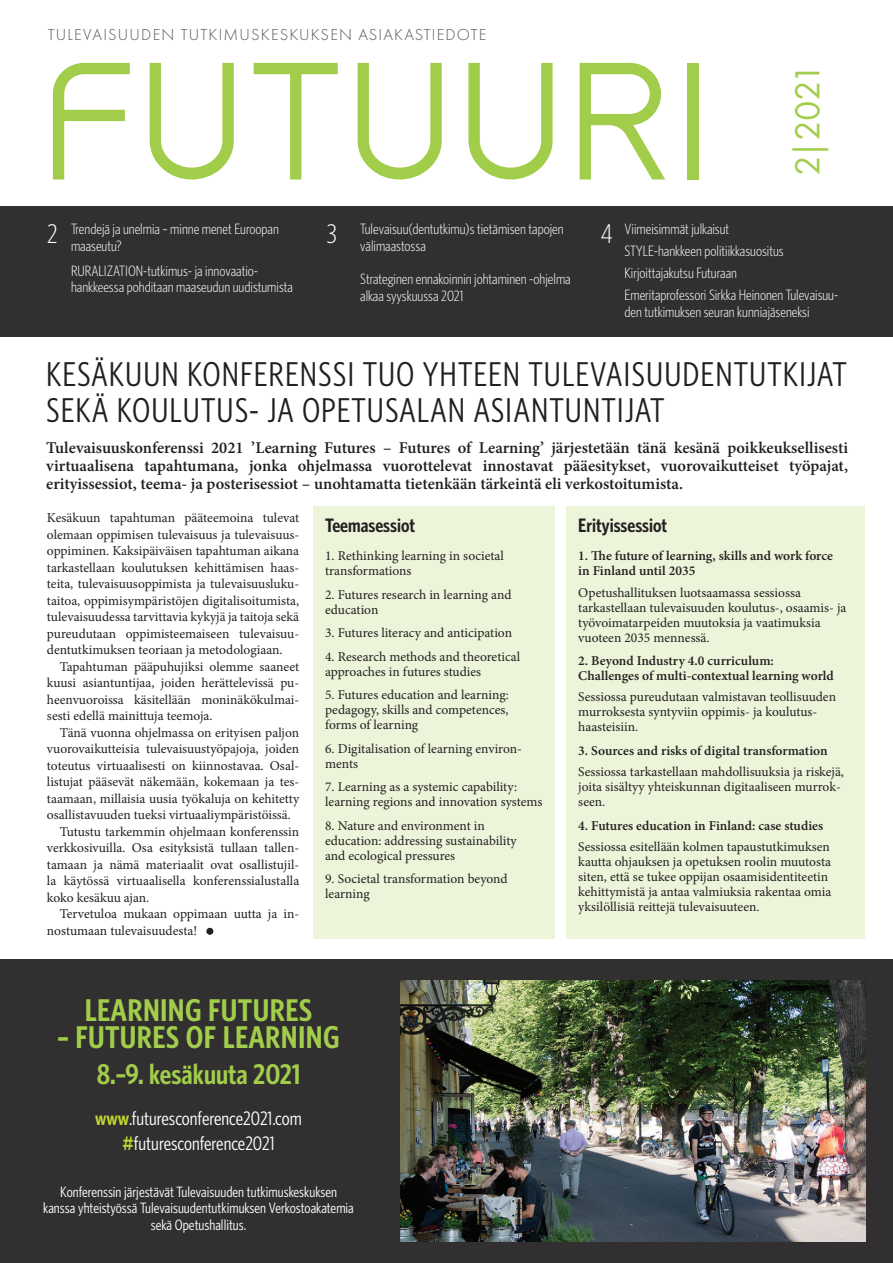
<style>
.page{position:relative;width:893px;height:1263px;background:#fff}
.page>*{position:absolute;margin:0;border:0;box-sizing:border-box;transform-origin:0 0}
.t1{font:189px "Alcefun";letter-spacing:.05em;color:#a1cd4b}
.t2{font:36px "Futura PT";color:#a1cd4b}
.Otsikko_light{font:34.5px/36px "Whitney Condensed";letter-spacing:.03em;color:#231f20}
.Leipäteksti_ei_sisen{font:600 31.5px "Whitney Condensed";letter-spacing:.01em;color:#a1cd4b}
.Leipäteksti_ei_sisen-2{font:600 28.5px "Whitney Condensed";color:#a1cd4b}
.Kuvateksti{font:300 27px "Whitney Condensed";color:#fff}
.Leipäteksti_ei_sisen-3{font:19.5px "Whitney Condensed";color:#fff}
.Väliotsikko{font:600 19.5px "Whitney Condensed";color:#231f20}
.Ingressi{font:600 16.5px/18px "Minion Pro";color:#231f20;text-align:justify}
.t3{font:300 16.5px "Futura PT";letter-spacing:.075em;color:#57585a}
.Otsikko{font:300 15px/16.5px "Whitney Condensed";color:#fff}
.Leipäteksti_ei_sisen-4{font:15px/16.5px "Whitney Condensed";color:#fff;text-align:center}
.Leipäteksti_ei_sisen-5{font:13.5px/15px "Minion Pro";color:#231f20}
.Leipäteksti_sisennet{font:13.5px/16.5px "Minion Pro";color:#231f20;text-align:justify}
.Leipäteksti_ei_sisen-6{font:600 13.5px/15px "Minion Pro";color:#231f20}
.s1{font-weight:600;color:#bed630}
</style>
<div class="page">
<div style="left:567px;top:507px;width:298px;height:432px;background:#ecf4d9"></div>
<div style="left:314px;top:507px;width:241px;height:432px;background:#ecf4d9"></div>
<div style="left:0;top:206px;width:893px;height:130px;background:#312f30"></div>
<div style="left:206px;top:928px;width:7px;height:7px;background:#231f20;border-radius:50%"></div>
<div style="left:0;top:960px;width:893px;height:303px;background:#312f30"></div>
<img style="left:400px;top:980px;width:465px;height:261px">
<p class="t3" style="left:48px;top:25px;width:440px">TULEVAISUUDEN TUTKIMUSKESKUKSEN ASIAKASTIEDOTE</p>
<p class="t1" style="left:47px;top:14px;width:658px">FUTUURI</p>
<p class="t2" style="left:786px;top:176px;width:114px;rotate:-90deg">2|2021</p>
<p class="Kuvateksti" style="left:47px;top:218px;width:12px">2</p>
<p class="Otsikko" style="left:71px;top:221px;width:209px">Trendejä ja unelmia – minne menet Euroopan maaseutu?</p>
<p class="Otsikko" style="left:71px;top:262px;width:223px">RURALIZATION-tutkimus- ja innovaatio&shy;hankkeessa pohditaan maaseudun uudistumista</p>
<p class="Otsikko" style="left:360px;top:221px;width:205px">Tulevaisuu(dentutkimu)s tietämisen tapojen välimaastossa</p>
<p class="Otsikko" style="left:360px;top:271px;width:212px">Strateginen ennakoinnin johtaminen -ohjelma alkaa syyskuussa 2021</p>
<p class="Kuvateksti" style="left:327px;top:218px;width:12px">3</p>
<p class="Kuvateksti" style="left:601px;top:218px;width:14px">4</p>
<p class="Otsikko" style="left:625px;top:221px;width:106px">Viimeisimmät julkaisut</p>
<p class="Otsikko" style="left:625px;top:243px;width:161px">STYLE-hankkeen politiikkasuositus</p>
<p class="Otsikko" style="left:625px;top:265px;width:114px">Kirjoittajakutsu Futuraan</p>
<p class="Otsikko" style="left:625px;top:287px;width:215px">Emeritaprofessori Sirkka Heinonen Tulevaisuu&shy;den tutkimuksen seuran kunniajäseneksi</p>
<p class="Otsikko_light" style="left:46px;top:355px;width:802px">KESÄKUUN KONFERENSSI TUO YHTEEN TULEVAISUUDENTUTKIJAT<br>SEKÄ KOULUTUS- JA OPETUSALAN ASIANTUNTIJAT</p>
<p class="Ingressi" style="left:46px;top:438px;width:803px">Tulevaisuuskonferenssi 2021 ’Learning Futures – Futures of Learning’ järjestetään tänä kesänä poikkeuksellisesti virtuaalisena tapahtumana, jonka ohjelmassa vuorottelevat innostavat pääesitykset, vuorovaikutteiset työpajat, erityissessiot, teema- ja posterisessiot – unohtamatta tietenkään tärkeintä eli verkostoitumista.</p>
<p class="Leipäteksti_ei_sisen-5" style="left:47px;top:510px;width:254px;line-height:16.5px;text-align:justify">Kesäkuun tapahtuman pääteemoina tulevat olemaan oppimisen tulevaisuus ja tulevaisuus&shy;oppiminen. Kaksipäiväisen tapahtuman aikana tarkastellaan koulutuksen kehittämisen haas&shy;teita, tulevaisuusoppimista ja tulevaisuusluku&shy;taitoa, oppimisympäristöjen digitalisoitumista, tulevaisuudessa tarvittavia kykyjä ja taitoja sekä pureudutaan oppimisteemaiseen tulevaisuu&shy;dentutkimuksen teoriaan ja metodologiaan.</p>
<p class="Leipäteksti_sisennet" style="left:47px;top:658px;width:254px;text-indent:13px">Tapahtuman pääpuhujiksi olemme saaneet kuusi asiantuntijaa, joiden herättelevissä pu&shy;heenvuoroissa käsitellään moninäkökulmai&shy;sesti edellä mainittuja teemoja.</p>
<p class="Leipäteksti_sisennet" style="left:47px;top:724px;width:254px;text-indent:13px">Tänä vuonna ohjelmassa on erityisen paljon vuorovaikutteisia tulevaisuustyöpajoja, joiden toteutus virtuaalisesti on kiinnostavaa. Osal&shy;listujat pääsevät näkemään, kokemaan ja tes&shy;taamaan, millaisia uusia työkaluja on kehitetty osallistavuuden tueksi virtuaaliympäristöissä.</p>
<p class="Leipäteksti_sisennet" style="left:47px;top:823px;width:254px;text-indent:13px">Tutustu tarkemmin ohjelmaan konferenssin verkkosivuilla. Osa esityksistä tullaan tallen&shy;tamaan ja nämä materiaalit ovat osallistujil&shy;la käytössä virtuaalisella konferenssialustalla koko kesäkuu ajan.</p>
<p class="Leipäteksti_sisennet" style="left:47px;top:906px;width:254px;text-indent:13px">Tervetuloa mukaan oppimaan uutta ja in&shy;nostumaan tulevaisuudesta!</p>
<p class="Väliotsikko" style="left:325px;top:513px;width:92px">Teemasessiot</p>
<p class="Leipäteksti_ei_sisen-5" style="left:325px;top:548px;width:180px">1. Rethinking learning in societal transformations</p>
<p class="Leipäteksti_ei_sisen-5" style="left:325px;top:587px;width:188px">2. Futures research in learning and education</p>
<p class="Leipäteksti_ei_sisen-5" style="left:325px;top:625px;width:188px">3. Futures literacy and anticipation</p>
<p class="Leipäteksti_ei_sisen-5" style="left:325px;top:649px;width:197px">4. Research methods and theoretical approaches in futures studies</p>
<p class="Leipäteksti_ei_sisen-5" style="left:325px;top:687px;width:185px;text-align:justify">5. Futures education and learning: pedagogy, skills and competences, forms of learning</p>
<p class="Leipäteksti_ei_sisen-5" style="left:325px;top:741px;width:198px">6. Digitalisation of learning environ&shy;ments</p>
<p class="Leipäteksti_ei_sisen-5" style="left:325px;top:779px;width:219px">7. Learning as a systemic capability: learning regions and innovation systems</p>
<p class="Leipäteksti_ei_sisen-5" style="left:325px;top:818px;width:193px">8. Nature and environment in education: addressing sustainability and ecological pressures</p>
<p class="Leipäteksti_ei_sisen-5" style="left:325px;top:871px;width:184px">9. Societal transformation beyond learning</p>
<p class="Väliotsikko" style="left:578px;top:513px;width:90px">Erityissessiot</p>
<p class="Leipäteksti_ei_sisen-6" style="left:578px;top:548px;width:256px">1. The future of learning, skills and work force in Finland until 2035</p>
<p class="Leipäteksti_ei_sisen-5" style="left:578px;top:585px;width:270px">Opetushallituksen luotsaamassa sessiossa tarkastellaan tulevaisuuden koulutus-, osaamis- ja työvoimatarpeiden muutoksia ja vaatimuksia vuoteen 2035 mennessä.</p>
<p class="Leipäteksti_ei_sisen-6" style="left:578px;top:653px;width:257px">2. Beyond Industry 4.0 curriculum:<br>Challenges of multi-contextual learning world</p>
<p class="Leipäteksti_ei_sisen-5" style="left:578px;top:690px;width:259px">Sessiossa pureudutaan valmistavan teollisuuden murroksesta syntyviin oppimis- ja koulutus&shy;haasteisiin.</p>
<p class="Leipäteksti_ei_sisen-6" style="left:578px;top:743px;width:251px">3. Sources and risks of digital transformation</p>
<p class="Leipäteksti_ei_sisen-5" style="left:578px;top:764px;width:267px">Sessiossa tarkastellaan mahdollisuuksia ja riskejä, joita sisältyy yhteiskunnan digitaaliseen murrok&shy;seen.</p>
<p class="Leipäteksti_ei_sisen-6" style="left:578px;top:818px;width:246px">4. Futures education in Finland: case studies</p>
<p class="Leipäteksti_ei_sisen-5" style="left:578px;top:839px;width:255px">Sessiossa esitellään kolmen tapaustutkimuksen kautta ohjauksen ja opetuksen roolin muutosta siten, että se tukee oppijan osaamisidentiteetin kehittymistä ja antaa valmiuksia rakentaa omia yksilöllisiä reittejä tulevaisuuteen.</p>
<p class="Leipäteksti_ei_sisen" style="left:85px;top:990px;width:229px">LEARNING FUTURES</p>
<p class="Leipäteksti_ei_sisen" style="left:58px;top:1017px;width:284px">– FUTURES OF LEARNING</p>
<p class="Leipäteksti_ei_sisen-2" style="left:97px;top:1056px;width:205px">8.–9. kesäkuuta 2021</p>
<p class="Leipäteksti_ei_sisen-3" style="left:95px;top:1107px;width:208px"><span class="s1">www</span>.futuresconference2021.com</p>
<p class="Leipäteksti_ei_sisen-3" style="left:123px;top:1132px;width:153px"><span class="s1">#</span>futuresconference2021</p>
<p class="Leipäteksti_ei_sisen-4" style="left:43px;top:1183px;width:312px">Konferenssin järjestävät Tulevaisuuden tutkimuskeskuksen kanssa yhteistyössä Tulevaisuudentutkimuksen Verkostoakatemia sekä Opetushallitus.</p>
</div>
